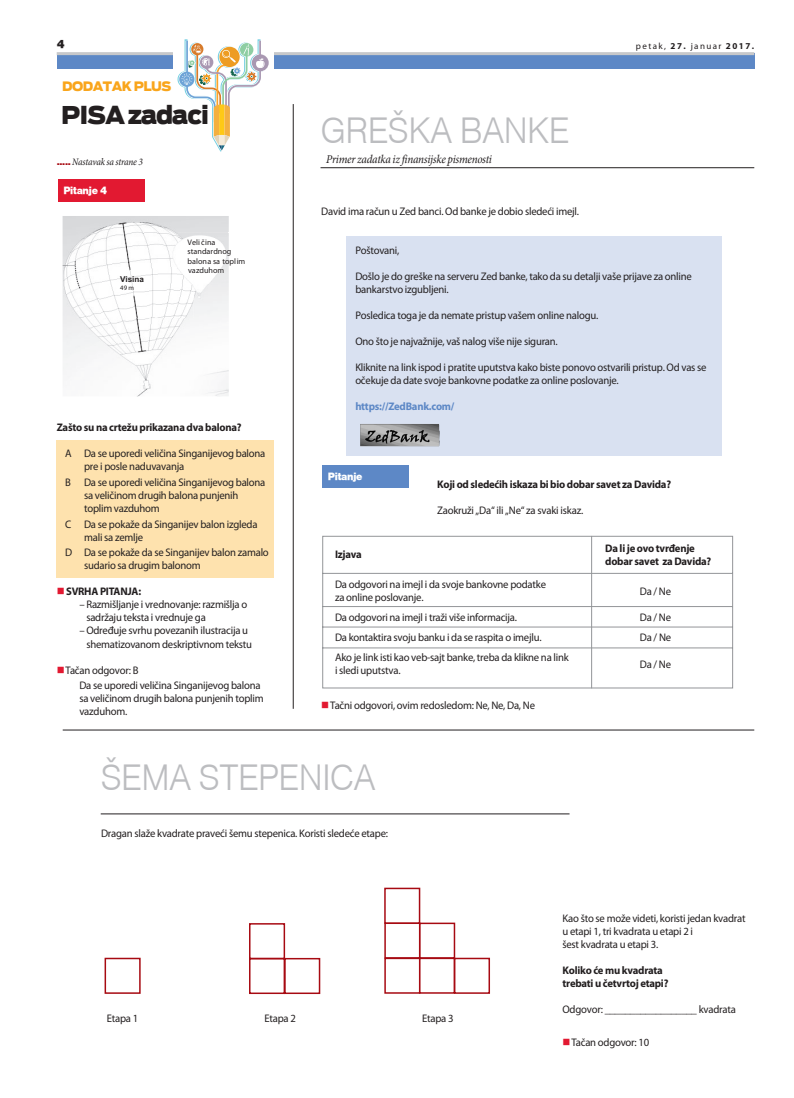
<style>
.page{position:relative;width:794px;height:1098px;background:#fff}
.page>*{position:absolute;margin:0;border:0;box-sizing:border-box;transform-origin:0 0}
.t1{font:300 38px "Nimbus Re Sans";letter-spacing:-.015em;color:#bcbdc0;scale:.95 1}
.t2{font:700 24.5px "Antennasrbyublack";letter-spacing:-.04em;color:#231f20}
.t3{font:700 13px "Antennasrbyublack";letter-spacing:-.04em;color:#f9a51b}
.t4{font:italic 12px "Minion YU Pro Cond";letter-spacing:-.02em;color:#231f20}
.t5{font:900 12px "Nimbus Re Sans";color:#231f20}
.t6{font:11px/13px "Myriad YU Pro";letter-spacing:-.02em;color:#231f20}
.t7{font:700 11px/13px "Myriad YU Pro";letter-spacing:-.02em;color:#231f20}
.t8{font:700 11px "Myriad YU Pro";letter-spacing:-.02em;color:#5d88c6}
.t9{font:900 11px "Nimbus Re Sans";letter-spacing:-.025em;color:#fff}
.t10{font:italic 10px "Minion YU Pro Cond";letter-spacing:-.02em;color:#231f20}
.t11{font:9px "Myriad YU Pro";letter-spacing:.155em;color:#231f20}
.t12{font:8.1px/9.3px "Arial";color:#231f20}
.t13{font:700 8.1px "Arial";color:#231f20}
.t14{font:6.7px "Arial";color:#231f20}
.s1{font-family:"Frankfurt Gothic";font-weight:800;font-style:normal;color:#a70a12}
.s2{font-weight:700}
</style>
<div class="page">
<div style="left:57px;top:440px;width:217px;height:137px;background:#fee2ae"></div>
<div style="left:346px;top:235px;width:375px;height:220px;background:#d9e1f1"></div>
<div style="left:57px;top:54px;width:697px;height:15px;background:#5d88c6"></div>
<hr style="left:57px;top:52px;width:697px;height:3px;background:#c7c8ca">
<div style="left:58px;top:179px;width:86px;height:23px;background:#e21931"></div>
<div style="left:173px;top:36px;width:100px;height:118px;background:#fff"></div>
<svg style="left:177px;top:39px;width:92px;height:112px"></svg>
<img style="left:63px;top:216px;width:166px;height:180px">
<img style="left:99px;top:267px;width:95px;height:51px">
<img style="left:178px;top:233px;width:51px;height:51px">
<img style="left:178px;top:267px;width:16px;height:17px">
<div style="left:322px;top:465px;width:87px;height:22px;background:#5d88c6"></div>
<hr style="left:320px;top:167px;width:434px;height:1px;background:#231f20">
<hr style="left:101px;top:813px;width:468px;height:1px;background:#231f20">
<img style="left:360px;top:424px;width:80px;height:22px">
<hr style="left:293px;top:104px;width:1px;height:604px;background:#231f20">
<hr style="left:63px;top:729px;width:691px;height:1px;background:#231f20">
<svg style="left:322px;top:535px;width:411px;height:153px"></svg>
<hr style="left:591px;top:535px;width:1px;height:153px;background:#939598">
<div style="left:105px;top:957px;width:36px;height:36px;border:2px solid #a70a12"></div>
<div style="left:249px;top:957px;width:36px;height:36px;border:2px solid #a70a12"></div>
<div style="left:249px;top:922px;width:36px;height:36px;border:2px solid #a70a12"></div>
<div style="left:284px;top:957px;width:36px;height:36px;border:2px solid #a70a12"></div>
<div style="left:384px;top:957px;width:36px;height:36px;border:2px solid #a70a12"></div>
<div style="left:384px;top:922px;width:36px;height:36px;border:2px solid #a70a12"></div>
<div style="left:419px;top:922px;width:36px;height:36px;border:2px solid #a70a12"></div>
<div style="left:384px;top:887px;width:36px;height:36px;border:2px solid #a70a12"></div>
<div style="left:419px;top:957px;width:36px;height:36px;border:2px solid #a70a12"></div>
<div style="left:454px;top:957px;width:36px;height:36px;border:2px solid #a70a12"></div>
<p class="t5" style="left:57px;top:37px;width:10px">4</p>
<p class="t3" style="left:62px;top:81px;width:111px">DODATAK PLUS</p>
<p class="t2" style="left:61px;top:105px;width:149px">PISA zadaci</p>
<p class="t10" style="left:57px;top:157px;width:88px"><span class="s1">.....</span> Nastavak sa strane 3</p>
<p class="t9" style="left:63px;top:184px;width:45px">Pitanje 4</p>
<p class="t13" style="left:120px;top:274px;width:25px">Visina</p>
<p class="t14" style="left:120px;top:285px;width:15px">49 m</p>
<p class="t12" style="left:188px;top:238px;width:59px">Veli čina standardnog balona sa toplim vazduhom</p>
<p class="t7" style="left:57px;top:421px;width:186px">Za{to su na crte`u prikazana dva balona?</p>
<p class="t6" style="left:84px;top:447px;width:183px;text-indent:-19px">A Da se uporedi veli~ina Singanijevog balona pre i posle naduvavanja</p>
<p class="t6" style="left:84px;top:476px;width:183px;text-indent:-19px">B Da se uporedi veli~ina Singanijevog balona sa veli~inom drugih balona punjenih toplim vazduhom</p>
<p class="t6" style="left:84px;top:518px;width:175px;text-indent:-19px">C Da se poka`e da Singanijev balon izgleda mali sa zemlje</p>
<p class="t6" style="left:84px;top:547px;width:186px;text-indent:-19px">D Da se poka`e da se Singanijev balon zamalo sudario sa drugim balonom</p>
<p class="t7" style="left:66px;top:586px;width:77px">SVRHA PITANJA:</p>
<p class="t6" style="left:86px;top:599px;width:162px;text-indent:-7px">– Razmi{ljanje i vrednovanje: razmi{lja o sadr`aju teksta i vrednuje ga</p>
<p class="t6" style="left:86px;top:625px;width:167px;text-indent:-7px">– Odre|uje svrhu povezanih ilustracija u shematizovanom deskriptivnom tekstu</p>
<p class="t6" style="left:79px;top:662px;width:183px;line-height:15.8px;text-indent:-14px">Ta~an odgovor: B<br>Da se uporedi veli~ina Singanijevog balona</p>
<p class="t6" style="left:79px;top:693px;width:186px">sa veli~inom drugih balona punjenih toplim vazduhom.</p>
<p class="t1" style="left:320px;top:110px;width:264px">GRE[KA BANKE</p>
<p class="t4" style="left:326px;top:154px;width:167px">Primer zadatka iz finansijske pismenosti</p>
<p class="t11" style="left:636px;top:42px;width:120px">petak, <span class="s2">27.</span> januar <span class="s2">2017.</span></p>
<p class="t6" style="left:321px;top:205px;width:259px">David ima ra~un u Zed banci. Od banke je dobio slede}i imejl.</p>
<p class="t6" style="left:355px;top:244px;width:46px">Po{tovani,</p>
<p class="t6" style="left:355px;top:270px;width:338px">Do{lo je do gre{ke na serveru Zed banke, tako da su detalji va{e prijave za online bankarstvo izgubljeni.</p>
<p class="t6" style="left:355px;top:309px;width:244px">Posledica toga je da nemate pristup va{em online nalogu.</p>
<p class="t6" style="left:355px;top:335px;width:204px">Ono {to je najva`nije, va{ nalog vi{e nije siguran.</p>
<p class="t6" style="left:355px;top:361px;width:353px">Kliknite na link ispod i pratite uputstva kako biste ponovo ostvarili pristup. Od vas se o~ekuje da date svoje bankovne podatke za online poslovanje.</p>
<p class="t8" style="left:355px;top:402px;width:101px">https://ZedBank.com/</p>
<p class="t9" style="left:328px;top:469px;width:36px">Pitanje</p>
<p class="t7" style="left:437px;top:478px;width:235px">Koji od slede}ih iskaza bi bio dobar savet za Davida?</p>
<p class="t6" style="left:437px;top:504px;width:148px">Zaokru`i „Da“ ili „Ne“ za svaki iskaz.</p>
<p class="t7" style="left:335px;top:548px;width:28px">Izjava</p>
<p class="t7" style="left:605px;top:542px;width:108px">Da li je ovo tvr|enje dobar savet za Davida?</p>
<p class="t6" style="left:335px;top:578px;width:212px">Da odgovori na imejl i da svoje bankovne podatke za online poslovanje.</p>
<p class="t6" style="left:640px;top:585px;width:33px">Da / Ne</p>
<p class="t6" style="left:335px;top:611px;width:183px">Da odgovori na imejl i tra`i vi{e informacija.</p>
<p class="t6" style="left:640px;top:611px;width:33px">Da / Ne</p>
<p class="t6" style="left:335px;top:631px;width:208px">Da kontaktira svoju banku i da se raspita o imejlu.</p>
<p class="t6" style="left:640px;top:631px;width:33px">Da / Ne</p>
<p class="t6" style="left:335px;top:651px;width:235px">Ako je link isti kao veb-sajt banke, treba da klikne na link i sledi uputstva.</p>
<p class="t6" style="left:640px;top:658px;width:33px">Da / Ne</p>
<p class="t6" style="left:330px;top:699px;width:206px">Ta~ni odgovori, ovim redosledom: Ne, Ne, Da, Ne</p>
<p class="t1" style="left:101px;top:755px;width:291px">[EMA STEPENICA</p>
<p class="t6" style="left:101px;top:827px;width:288px">Dragan sla`e kvadrate prave}i {emu stepenica. Koristi slede}e etape:</p>
<p class="t6" style="left:107px;top:1012px;width:33px">Etapa 1</p>
<p class="t6" style="left:264px;top:1012px;width:33px">Etapa 2</p>
<p class="t6" style="left:422px;top:1012px;width:33px">Etapa 3</p>
<p class="t6" style="left:562px;top:912px;width:185px">Kao {to se mo`e videti, koristi jedan kvadrat u etapi 1, tri kvadrata u etapi 2 i<br>{est kvadrata u etapi 3.</p>
<p class="t7" style="left:562px;top:964px;width:107px">Koliko }e mu kvadrata trebati u ~etvrtoj etapi?</p>
<p class="t6" style="left:562px;top:1003px;width:175px">Odgovor: __________________ kvadrata</p>
<p class="t6" style="left:571px;top:1036px;width:79px">Ta~an odgovor: 10</p>
</div>
